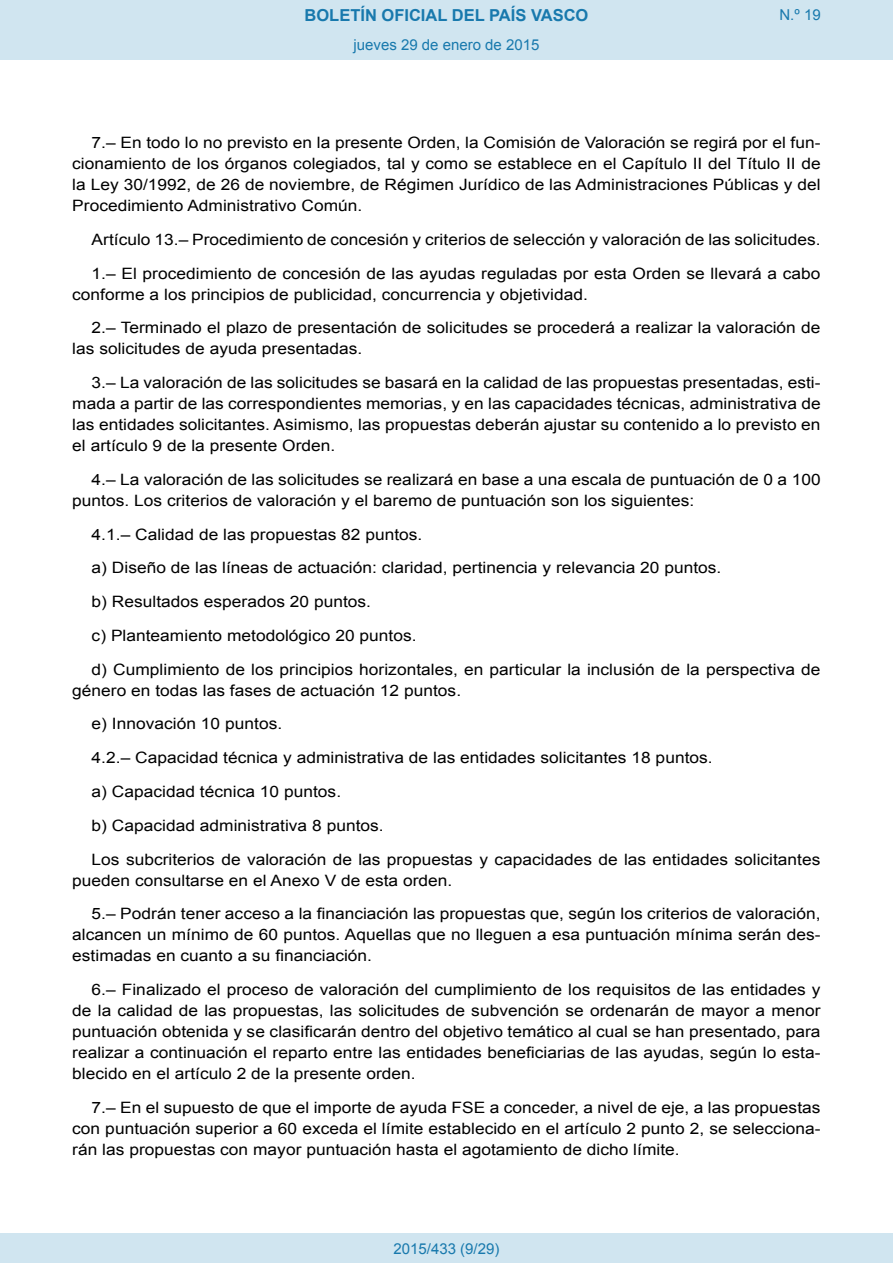
<style>
.page{position:relative;width:893px;height:1263px;background:#fff}
.page>*{position:absolute;margin:0;border:0;box-sizing:border-box;transform-origin:0 0}
.t1{font:700 16.5px "Arial";color:#1879ad}
.BOPVDetalle{font:15.6px/21px "Arial";color:#000;text-align:justify;scale:1.11 1}
.Paginacion_Centro{font:15px "Arial";color:#1879ad}
</style>
<div class="page">
<div style="left:0;top:0;width:893px;height:60px;background:#d0e5f0"></div>
<div style="left:0;top:1233px;width:893px;height:30px;background:#d0e5f0"></div>
<p class="t1" style="left:305px;top:4px;width:285px">BOLETÍN OFICIAL DEL PAÍS VASCO</p>
<p class="Paginacion_Centro" style="left:353px;top:35px;width:187px">jueves 29 de enero de 2015</p>
<p class="Paginacion_Centro" style="left:779px;top:5px;width:43px">N.º 19</p>
<p class="BOPVDetalle" style="left:72px;top:132px;width:676px;text-indent:19px">7.– En todo lo no previsto en la presente Orden, la Comisión de Valoración se regirá por el fun&shy;cionamiento de los órganos colegiados, tal y como se establece en el Capítulo II del Título II de la Ley 30/1992, de 26 de noviembre, de Régimen Jurídico de las Administraciones Públicas y del Procedimiento Administrativo Común.</p>
<p class="BOPVDetalle" style="left:92px;top:229px;width:658px">Artículo 13.– Procedimiento de concesión y criterios de selección y valoración de las solicitudes.</p>
<p class="BOPVDetalle" style="left:72px;top:263px;width:676px;text-indent:19px">1.– El procedimiento de concesión de las ayudas reguladas por esta Orden se llevará a cabo conforme a los principios de publicidad, concurrencia y objetividad.</p>
<p class="BOPVDetalle" style="left:72px;top:318px;width:675px;text-indent:19px">2.– Terminado el plazo de presentación de solicitudes se procederá a realizar la valoración de las solicitudes de ayuda presentadas.</p>
<p class="BOPVDetalle" style="left:72px;top:372px;width:676px;text-indent:19px">3.– La valoración de las solicitudes se basará en la calidad de las propuestas presentadas, esti&shy;mada a partir de las correspondientes memorias, y en las capacidades técnicas, administrativa de las entidades solicitantes. Asimismo, las propuestas deberán ajustar su contenido a lo previsto en el artículo 9 de la presente Orden.</p>
<p class="BOPVDetalle" style="left:72px;top:469px;width:676px;text-indent:19px">4.– La valoración de las solicitudes se realizará en base a una escala de puntuación de 0 a 100 puntos. Los criterios de valoración y el baremo de puntuación son los siguientes:</p>
<p class="BOPVDetalle" style="left:92px;top:524px;width:300px">4.1.– Calidad de las propuestas 82 puntos.</p>
<p class="BOPVDetalle" style="left:92px;top:558px;width:569px">a) Diseño de las líneas de actuación: claridad, pertinencia y relevancia 20 puntos.</p>
<p class="BOPVDetalle" style="left:92px;top:591px;width:253px">b) Resultados esperados 20 puntos.</p>
<p class="BOPVDetalle" style="left:92px;top:625px;width:294px">c) Planteamiento metodológico 20 puntos.</p>
<p class="BOPVDetalle" style="left:72px;top:659px;width:676px;text-indent:19px">d) Cumplimiento de los principios horizontales, en particular la inclusión de la perspectiva de género en todas las fases de actuación 12 puntos.</p>
<p class="BOPVDetalle" style="left:92px;top:714px;width:173px">e) Innovación 10 puntos.</p>
<p class="BOPVDetalle" style="left:92px;top:747px;width:561px">4.2.– Capacidad técnica y administrativa de las entidades solicitantes 18 puntos.</p>
<p class="BOPVDetalle" style="left:92px;top:781px;width:226px">a) Capacidad técnica 10 puntos.</p>
<p class="BOPVDetalle" style="left:92px;top:815px;width:265px">b) Capacidad administrativa 8 puntos.</p>
<p class="BOPVDetalle" style="left:72px;top:849px;width:676px;text-indent:19px">Los subcriterios de valoración de las propuestas y capacidades de las entidades solicitantes pueden consultarse en el Anexo V de esta orden.</p>
<p class="BOPVDetalle" style="left:72px;top:903px;width:676px;text-indent:19px">5.– Podrán tener acceso a la financiación las propuestas que, según los criterios de valoración, alcancen un mínimo de 60 puntos. Aquellas que no lleguen a esa puntuación mínima serán des&shy;estimadas en cuanto a su financiación.</p>
<p class="BOPVDetalle" style="left:72px;top:979px;width:676px;text-indent:19px">6.– Finalizado el proceso de valoración del cumplimiento de los requisitos de las entidades y de la calidad de las propuestas, las solicitudes de subvención se ordenarán de mayor a menor puntuación obtenida y se clasificarán dentro del objetivo temático al cual se han presentado, para realizar a continuación el reparto entre las entidades beneficiarias de las ayudas, según lo esta&shy;blecido en el artículo 2 de la presente orden.</p>
<p class="BOPVDetalle" style="left:72px;top:1097px;width:676px;text-indent:19px">7.– En el supuesto de que el importe de ayuda FSE a conceder, a nivel de eje, a las propuestas con puntuación superior a 60 exceda el límite establecido en el artículo 2 punto 2, se selecciona&shy;rán las propuestas con mayor puntuación hasta el agotamiento de dicho límite.</p>
<p class="Paginacion_Centro" style="left:393px;top:1238px;width:107px">2015/433 (9/29)</p>
</div>
